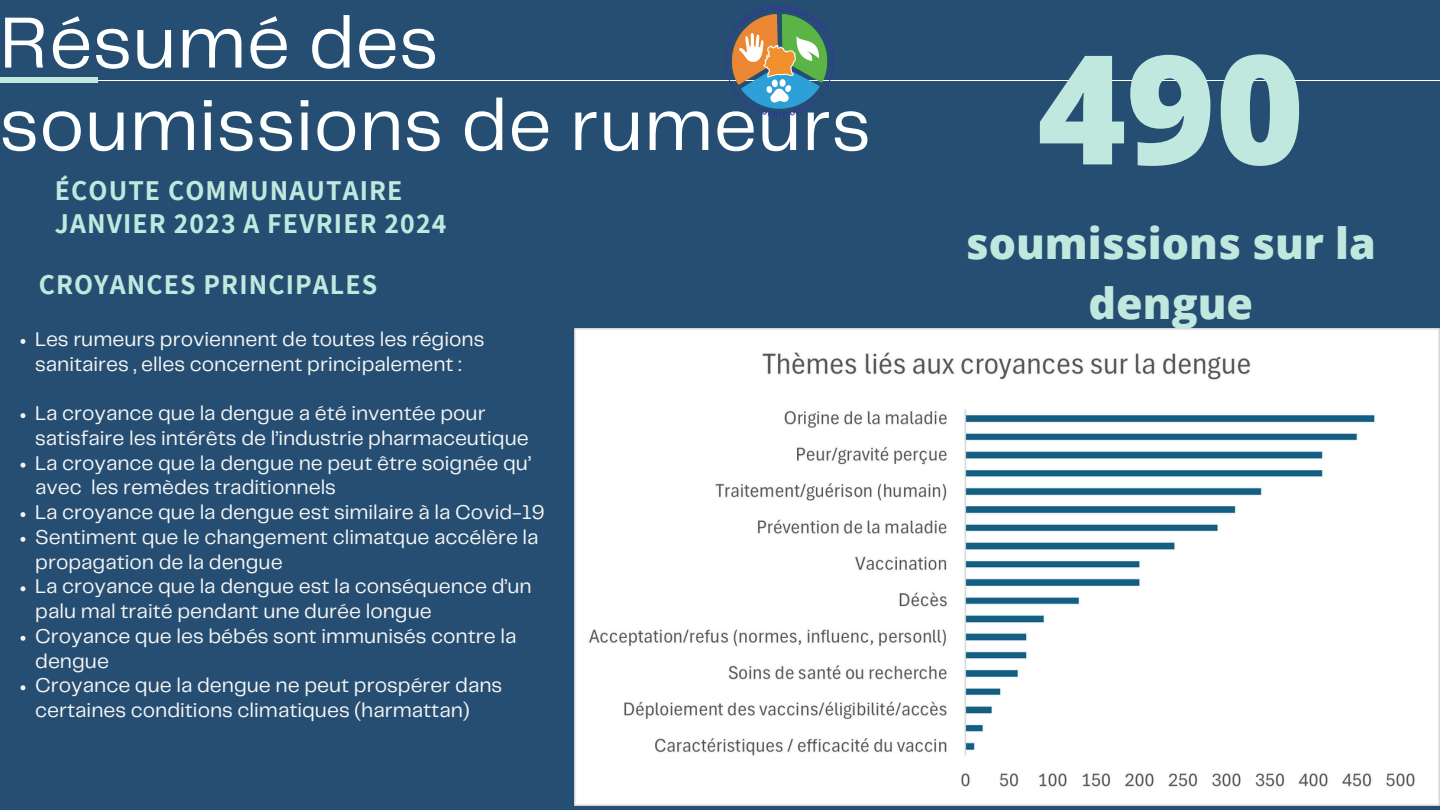
<style>
.page{position:relative;width:1440px;height:810px;background:#254e72}
.page>*{position:absolute;margin:0;border:0;box-sizing:border-box;transform-origin:0 0}
.t1{font:800 152px "Open Sans";color:#c0e8df}
.t2{font:75px/82.5px "Telegraf";letter-spacing:.01em;color:#feffff}
.t3{font:800 43px/60px "Open Sans";color:#c0e8df;text-align:center}
.t4{font:700 28px/33px "Assistant";letter-spacing:.04em;color:#c0e8df}
.t5{font:20.7px/24.7px "Telegraf";color:#f6f6f6}
</style>
<div class="page">
<hr style="left:0;top:80px;width:1440px;height:1px;background:#feffff">
<div style="left:0;top:77px;width:97px;height:6px;background:#c0e8df"></div>
<img style="left:725px;top:5px;width:109px;height:112px">
<img style="left:574px;top:328px;width:866px;height:478px">
<svg style="left:20px;top:339px;width:5px;height:5px"></svg>
<svg style="left:20px;top:413px;width:5px;height:5px"></svg>
<svg style="left:20px;top:463px;width:5px;height:5px"></svg>
<svg style="left:20px;top:512px;width:5px;height:5px"></svg>
<svg style="left:20px;top:537px;width:5px;height:5px"></svg>
<svg style="left:20px;top:586px;width:5px;height:5px"></svg>
<svg style="left:20px;top:636px;width:5px;height:5px"></svg>
<svg style="left:20px;top:685px;width:5px;height:5px"></svg>
<p class="t2" style="left:0;top:5px;width:872px">Résumé des soumissions de rumeurs</p>
<p class="t4" style="left:55px;top:174px;width:393px">ÉCOUTE COMMUNAUTAIRE<br>JANVIER 2023 A FEVRIER 2024</p>
<p class="t4" style="left:39px;top:267px;width:340px">CROYANCES PRINCIPALES</p>
<h3 class="t5" style="left:35px;top:328px;width:451px">Les rumeurs proviennent de toutes les régions sanitaires , elles concernent principalement :</h3>
<h3 class="t5" style="left:35px;top:402px;width:495px">La croyance que la dengue a été inventée pour satisfaire les intérêts de l’industrie pharmaceutique</h3>
<p class="t5" style="left:35px;top:452px;width:497px">La croyance que la dengue ne peut être soignée qu’ avec les remèdes traditionnels</p>
<p class="t5" style="left:35px;top:501px;width:511px">La croyance que la dengue est similaire à la Covid-19</p>
<p class="t5" style="left:35px;top:526px;width:505px">Sentiment que le changement climatque accélère la propagation de la dengue</p>
<p class="t5" style="left:35px;top:575px;width:498px">La croyance que la dengue est la conséquence d’un palu mal traité pendant une durée longue</p>
<p class="t5" style="left:35px;top:625px;width:483px">Croyance que les bébés sont immunisés contre la dengue</p>
<p class="t5" style="left:35px;top:674px;width:469px">Croyance que la dengue ne peut prospérer dans certaines conditions climatiques (harmattan)</p>
<p class="t1" style="left:1037px;top:2px;width:269px">490</p>
<p class="t3" style="left:966px;top:212px;width:411px">soumissions sur la dengue</p>
</div>
